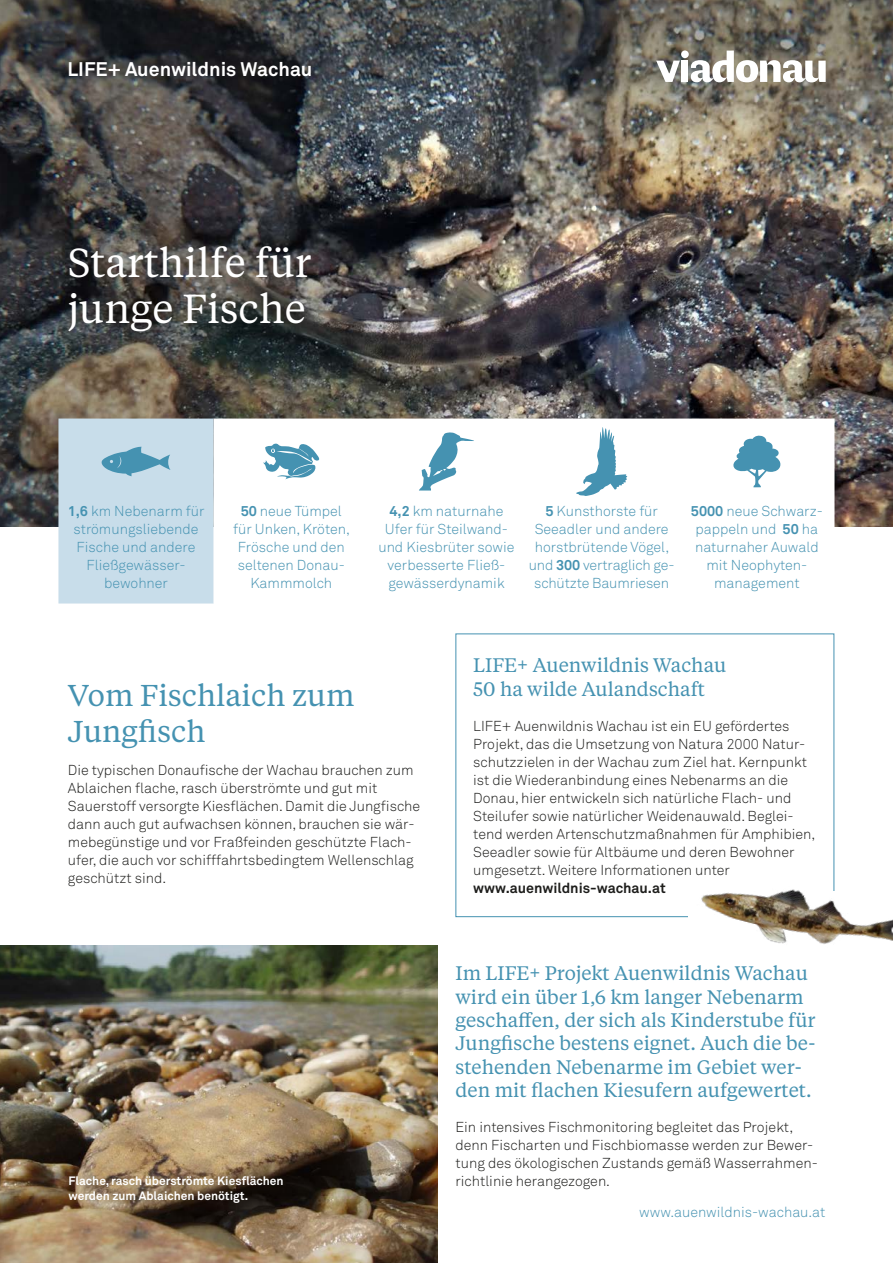
<style>
.page{position:relative;width:893px;height:1263px;background:#fff}
.page>*{position:absolute;margin:0;border:0;box-sizing:border-box;transform-origin:0 0}
.Titel{font:40.35px/45.9px "Tiempos Text";color:#fff}
.Überschrift{font:30px/36px "Tiempos Text";color:#4592b1}
.Einleitung{font:19.5px/23.4px "Tiempos Text";color:#4592b1}
.Überschrift_klein{font:19.5px/23.4px "Tiempos Text";color:#4592b1}
.Text{font:700 19.5px "Akkurat Std";color:#fff}
.Text-2{font:300 14.25px/18px "Akkurat Std";color:#1d1d1b}
.Text-3{font:300 14.25px/18px "Akkurat Std";color:#4592b1;text-align:center}
.Text_blau{font:300 14.25px/18px "Akkurat Std";color:#1d1d1b}
.t1{font:700 12px "Akkurat Std";color:#fff}
.s1{font-weight:700}
</style>
<div class="page">
<img style="left:0;top:945px;width:437px;height:318px">
<img style="left:0;top:0;width:893px;height:526px">
<div style="left:56px;top:234px;width:268px;height:111px;background:#382d1d;opacity:.09"></div>
<img style="left:683px;top:850px;width:210px;height:94px">
<div style="left:55px;top:1163px;width:241px;height:52px;background:#382d1d;opacity:.41"></div>
<svg style="left:214px;top:418px;width:620px;height:108px"></svg>
<div style="left:56px;top:48px;width:268px;height:42px;background:#382d1d;opacity:.09"></div>
<svg style="left:656px;top:61px;width:24px;height:21px"></svg>
<div style="left:681px;top:50px;width:8px;height:8px;background:#fff;border-radius:50%"></div>
<div style="left:681px;top:61px;width:7px;height:21px;background:#fff"></div>
<svg style="left:691px;top:51px;width:135px;height:31px"></svg>
<div style="left:58px;top:418px;width:156px;height:185px;background:#c8ddea"></div>
<svg style="left:263px;top:443px;width:56px;height:36px"></svg>
<svg style="left:419px;top:432px;width:55px;height:58px"></svg>
<svg style="left:576px;top:427px;width:51px;height:69px"></svg>
<svg style="left:733px;top:435px;width:48px;height:52px"></svg>
<p class="Text" style="left:68px;top:57px;width:246px">LIFE+ Auenwildnis Wachau</p>
<h1 class="Titel" style="left:68px;top:238px;width:245px">Starthilfe für junge Fische</h1>
<p class="Text-3" style="left:68px;top:502px;width:138px"><span class="s1">1,6</span> km Nebenarm für strömungsliebende<br>Fische und andere<br>Fließgewässer&shy;bewohner</p>
<p class="Text-3" style="left:233px;top:502px;width:118px"><span class="s1">50</span> neue Tümpel für Unken, Kröten,<br>Frösche und den seltenen Donau-<br>Kammmolch</p>
<p class="Text-3" style="left:378px;top:502px;width:138px"><span class="s1">4,2</span> km naturnahe<br>Ufer für Steilwand&shy;und Kiesbrüter sowie verbesserte Fließ&shy;gewässerdynamik</p>
<p class="Text-3" style="left:529px;top:502px;width:147px"><span class="s1">5</span> Kunsthorste für<br>Seeadler und andere horstbrütende Vögel, und <span class="s1">300</span> vertraglich ge&shy;schützte Baumriesen</p>
<p class="Text-3" style="left:691px;top:502px;width:134px"><span class="s1">5000</span> neue Schwarz&shy;pappeln und <span class="s1">50</span> ha naturnaher Auwald mit Neophyten&shy;management</p>
<h2 class="Überschrift" style="left:68px;top:676px;width:288px">Vom Fischlaich zum<br>Jungfisch</h2>
<p class="Text-2" style="left:68px;top:761px;width:354px">Die typischen Donaufische der Wachau brauchen zum Ablaichen flache, rasch überströmte und gut mit Sauerstoff versorgte Kiesflächen. Damit die Jungfische dann auch gut aufwachsen können, brauchen sie wär&shy;mebegünstige und vor Fraßfeinden geschützte Flach&shy;ufer, die auch vor schifffahrtsbedingtem Wellenschlag geschützt sind.</p>
<h2 class="Überschrift_klein" style="left:473px;top:653px;width:255px">LIFE+ Auenwildnis Wachau<br>50 ha wilde Aulandschaft</h2>
<p class="Text_blau" style="left:473px;top:717px;width:344px">LIFE+ Auenwildnis Wachau ist ein EU gefördertes Projekt, das die Umsetzung von Natura 2000 Natur&shy;schutzzielen in der Wachau zum Ziel hat. Kernpunkt ist die Wiederanbindung eines Nebenarms an die Donau, hier entwickeln sich natürliche Flach- und Steilufer sowie natürlicher Weidenauwald. Beglei&shy;tend werden Artenschutzmaßnahmen für Amphibien, Seeadler sowie für Altbäume und deren Bewohner umgesetzt. Weitere Informationen unter <span class="s1">www.auenwildnis-wachau.at</span></p>
<h3 class="Einleitung" style="left:455px;top:961px;width:362px">Im LIFE+ Projekt Auenwildnis Wachau wird ein über 1,6 km langer Nebenarm geschaffen, der sich als Kinderstube für Jungfische bestens eignet. Auch die be&shy;stehenden Nebenarme im Gebiet wer&shy;den mit flachen Kiesufern aufgewertet.</h3>
<p class="Text-2" style="left:455px;top:1118px;width:364px">Ein intensives Fischmonitoring begleitet das Projekt, denn Fischarten und Fischbiomasse werden zur Bewer&shy;tung des ökologischen Zustands gemäß Wasserrahmen-</p>
<p class="t1" style="left:69px;top:1173px;width:217px">Flache, rasch überströmte Kiesflächen</p>
<p class="Text-2" style="left:455px;top:1172px;width:156px">richtlinie herangezogen.</p>
<p class="t1" style="left:69px;top:1188px;width:181px">werden zum Ablaichen benötigt.</p>
<p class="Text-3" style="left:639px;top:1203px;width:188px">www.auenwildnis-wachau.at</p>
</div>
